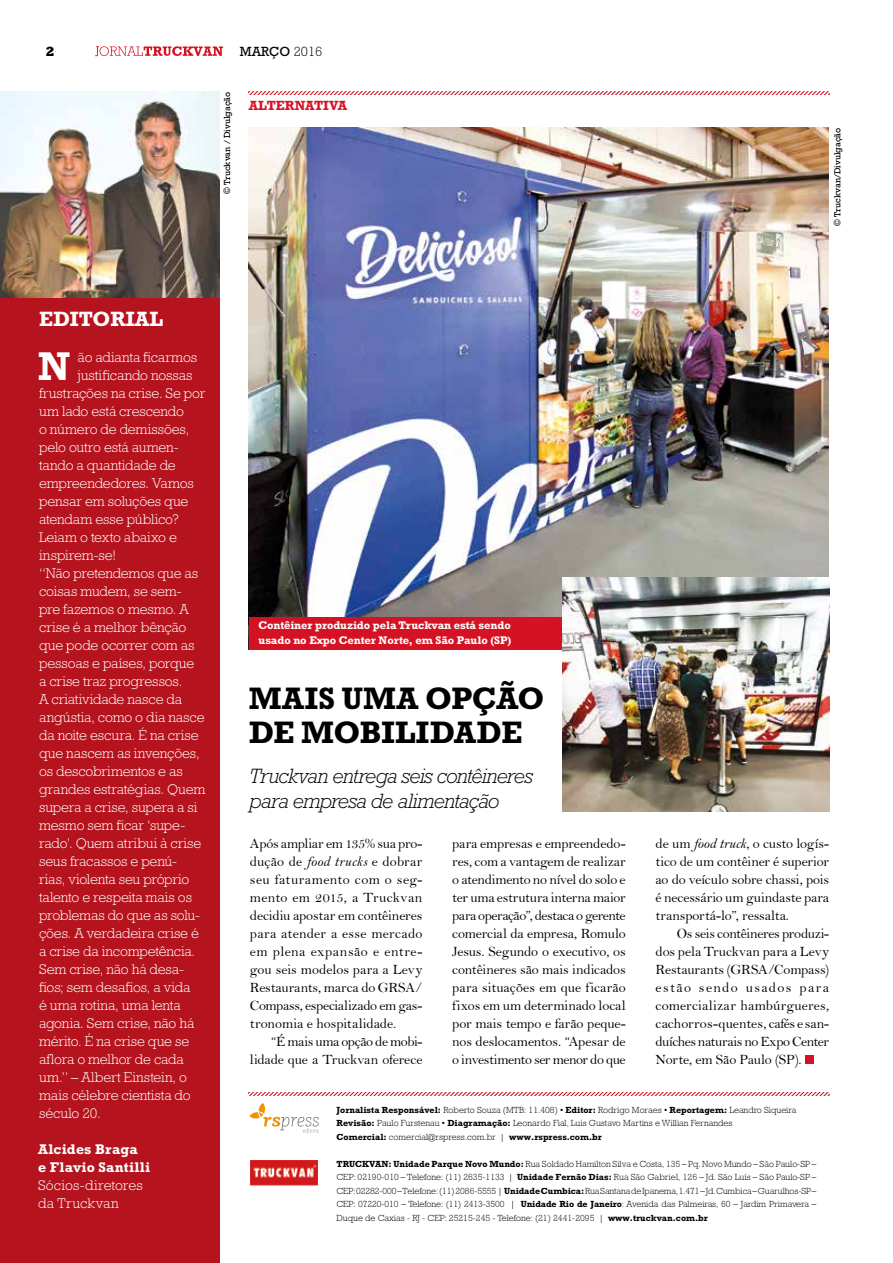
<style>
.page{position:relative;width:893px;height:1263px;background:#fff}
.page>*{position:absolute;margin:0;border:0;box-sizing:border-box;transform-origin:0 0}
.t1{font:700 40.8px "Rockwell Std";color:#fff}
.t2{font:700 31.5px "Rockwell Std";letter-spacing:-.01em;color:#000}
.t3{font:italic 300 21px/25.2px "Rockwell Std";letter-spacing:-.035em;color:#000}
.t4{font:700 21px "Rockwell Std";color:#fff}
.t5{font:14.25px/18px "Bell";letter-spacing:-.015em;color:#000;text-align:justify}
.t6{font:300 14.25px "Rockwell Std";letter-spacing:-.01em;color:#fff}
.t7{font:700 14.25px/18px "Rockwell Std";letter-spacing:.02em;color:#fff}
.t8{font:300 14.25px/18px "Rockwell Std";letter-spacing:.015em;color:#fff}
.t9{font:700 13.5px "Rockwell Std";color:#d51224}
.t10{font:13.5px "Rockwell Std";color:#000}
.t11{font:800 13.5px "Rockwell Std";color:#000}
.t12{font:700 11.25px/15px "Rockwell Std";letter-spacing:-.01em;color:#fff}
.t13{font:300 9px/13.5px "Rockwell Std";color:#000}
.t14{font:9px "Rockwell Std";color:#000}
.t15{font:700 9px "Rockwell Std";color:#000}
.s1{font-weight:300}
.s2{font-family:"Bell MT Italic"}
.s3{font-weight:700}
.s4{font-weight:400}
</style>
<div class="page">
<svg style="left:95px;top:46px;width:128px;height:10px"></svg>
<svg style="left:249px;top:1092px;width:580px;height:3px"></svg>
<svg style="left:249px;top:1103px;width:70px;height:29px"></svg>
<img style="left:250px;top:1160px;width:68px;height:25px">
<div style="left:0;top:290px;width:219px;height:973px;background:#b5131d"></div>
<img style="left:0;top:92px;width:219px;height:206px">
<img style="left:249px;top:128px;width:579px;height:522px">
<img style="left:562px;top:578px;width:267px;height:234px">
<svg style="left:249px;top:92px;width:580px;height:3px"></svg>
<div style="left:805px;top:1055px;width:9px;height:9px;background:#d51224"></div>
<div style="left:249px;top:618px;width:312px;height:32px;background:#d51224"></div>
<p class="t11" style="left:45px;top:43px;width:11px">2</p>
<p class="t10" style="left:240px;top:44px;width:84px">MARÇO <span class="s1">2016</span></p>
<h3 class="t4" style="left:39px;top:307px;width:125px">Editorial</h3>
<p class="t14" style="left:222px;top:194px;width:104px;rotate:-90deg">© TRUCKVAN / DIVULGAÇÃO</p>
<p class="t9" style="left:249px;top:97px;width:100px">Alternativa</p>
<p class="t14" style="left:832px;top:226px;width:99px;rotate:-90deg">© TRUCKVAN/DIVULGAÇÃO</p>
<h1 class="t1" style="left:38px;top:342px;width:32px">N</h1>
<p class="t6" style="left:77px;top:349px;width:121px">ão adianta ficarmos</p>
<p class="t6" style="left:77px;top:367px;width:116px">justificando nossas</p>
<p class="t6" style="left:39px;top:385px;width:168px">frustrações na crise. Se por</p>
<p class="t6" style="left:39px;top:403px;width:146px">um lado está crescendo</p>
<p class="t6" style="left:39px;top:421px;width:152px">o número de demissões,</p>
<p class="t6" style="left:39px;top:439px;width:141px">pelo outro está aumen-</p>
<p class="t6" style="left:39px;top:457px;width:138px">tando a quantidade de</p>
<p class="t6" style="left:39px;top:475px;width:156px">empreendedores. Vamos</p>
<p class="t6" style="left:39px;top:493px;width:151px">pensar em soluções que</p>
<p class="t6" style="left:39px;top:511px;width:141px">atendam esse público?</p>
<p class="t6" style="left:39px;top:529px;width:139px">Leiam o texto abaixo e</p>
<p class="t6" style="left:39px;top:547px;width:78px">inspirem-se!</p>
<p class="t6" style="left:39px;top:565px;width:161px">“Não pretendemos que as</p>
<p class="t6" style="left:39px;top:583px;width:144px">coisas mudem, se sem-</p>
<p class="t6" style="left:39px;top:601px;width:151px">pre fazemos o mesmo. A</p>
<p class="t6" style="left:39px;top:619px;width:149px">crise é a melhor bênção</p>
<p class="t6" style="left:39px;top:637px;width:157px">que pode ocorrer com as</p>
<p class="t6" style="left:39px;top:655px;width:157px">pessoas e países, porque</p>
<p class="t6" style="left:39px;top:673px;width:145px">a crise traz progressos.</p>
<p class="t6" style="left:39px;top:691px;width:145px">A criatividade nasce da</p>
<p class="t6" style="left:39px;top:709px;width:167px">angústia, como o dia nasce</p>
<p class="t6" style="left:39px;top:727px;width:161px">da noite escura. É na crise</p>
<p class="t6" style="left:39px;top:745px;width:162px">que nascem as invenções,</p>
<p class="t6" style="left:39px;top:763px;width:145px">os descobrimentos e as</p>
<p class="t6" style="left:39px;top:781px;width:168px">grandes estratégias. Quem</p>
<p class="t6" style="left:39px;top:799px;width:160px">supera a crise, supera a si</p>
<p class="t6" style="left:39px;top:817px;width:148px">mesmo sem ficar ‘supe-</p>
<p class="t6" style="left:39px;top:835px;width:164px">rado’. Quem atribui à crise</p>
<p class="t6" style="left:39px;top:853px;width:139px">seus fracassos e penú-</p>
<p class="t6" style="left:39px;top:871px;width:152px">rias, violenta seu próprio</p>
<p class="t6" style="left:39px;top:889px;width:154px">talento e respeita mais os</p>
<p class="t6" style="left:39px;top:907px;width:162px">problemas do que as solu-</p>
<p class="t6" style="left:39px;top:925px;width:161px">ções. A verdadeira crise é</p>
<p class="t6" style="left:39px;top:943px;width:157px">a crise da incompetência.</p>
<p class="t6" style="left:39px;top:961px;width:146px">Sem crise, não há desa-</p>
<p class="t6" style="left:39px;top:979px;width:153px">fios; sem desafios, a vida</p>
<p class="t6" style="left:39px;top:997px;width:143px">é uma rotina, uma lenta</p>
<p class="t6" style="left:39px;top:1015px;width:157px">agonia. Sem crise, não há</p>
<p class="t6" style="left:39px;top:1033px;width:152px">mérito. É na crise que se</p>
<p class="t6" style="left:39px;top:1051px;width:146px">aflora o melhor de cada</p>
<p class="t6" style="left:39px;top:1069px;width:149px">um.” – Albert Einstein, o</p>
<p class="t6" style="left:39px;top:1087px;width:153px">mais célebre cientista do</p>
<p class="t6" style="left:39px;top:1105px;width:63px">século 20.</p>
<p class="t7" style="left:38px;top:1140px;width:114px">Alcides Braga<br>e Flavio Santilli</p>
<p class="t8" style="left:38px;top:1176px;width:106px">Sócios-diretores da Truckvan</p>
<p class="t12" style="left:258px;top:617px;width:254px">Contêiner produzido pela Truckvan está sendo usado no Expo Center Norte, em São Paulo (SP)</p>
<h2 class="t2" style="left:249px;top:679px;width:120px">MAIS UMA</h2>
<h2 class="t2" style="left:425px;top:679px;width:118px">OPÇÃO</h2>
<h2 class="t2" style="left:249px;top:714px;width:80px">DE MOB</h2>
<h2 class="t2" style="left:381px;top:714px;width:142px">ILIDADE</h2>
<h3 class="t3" style="left:249px;top:763px;width:285px">Truckvan entrega seis contêineres para empresa de alimentação</h3>
<p class="t5" style="left:250px;top:834px;width:174px">Após ampliar em 135% sua pro&shy;dução de <span class="s2">food trucks</span> e dobrar seu faturamento com o seg&shy;mento em 2015, a Truckvan decidiu apostar em contêineres para atender a esse mercado em plena expansão e entre&shy;gou seis modelos para a Levy Restaurants, marca do GRSA/ Compass, especializado em gas&shy;tronomia e hospitalidade.</p>
<p class="t5" style="left:250px;top:1032px;width:174px;text-align:right">“É mais uma opção de mobi&shy;lidade que a Truckvan oferece</p>
<p class="t5" style="left:452px;top:834px;width:175px">para empresas e empreendedo&shy;res, com a vantagem de realizar o atendimento no nível do solo e ter uma estrutura interna maior para operação”, destaca o gerente comercial da empresa, Romulo Jesus. Segundo o executivo, os contêineres são mais indicados para situações em que ficarão fixos em um determinado local por mais tempo e farão peque&shy;nos deslocamentos. “Apesar de o investimento ser menor do que</p>
<p class="t5" style="left:656px;top:834px;width:175px">de um <span class="s2">food truck</span>, o custo logís&shy;tico de um contêiner é superior ao do veículo sobre chassi, pois é necessário um guindaste para transportá-lo”, ressalta.</p>
<p class="t5" style="left:656px;top:924px;width:175px;text-indent:21px">Os seis contêineres produzi&shy;dos pela Truckvan para a Levy Restaurants (GRSA/Compass) estão sendo usados para comercializar hambúrgueres, cachorros-quentes, cafés e san&shy;duíches naturais no Expo Center Norte, em São Paulo (SP).</p>
<p class="t13" style="left:337px;top:1103px;width:461px"><span class="s3">Jornalista Responsável:</span> Roberto Souza (MTB: 11.408) <span class="s4">•</span> <span class="s3">Editor:</span> Rodrigo Moraes <span class="s4">•</span> <span class="s3">-Reportagem:</span> Leandro Siqueira<br><span class="s3">Revisão:</span> Paulo Furstenau <span class="s4">•</span> <span class="s3">Diagramação:</span> Leonardo Fial, Luis Gustavo Martins e Willian Fernandes<br><span class="s3">Comercial:</span> comercial@rspress.com.br | <span class="s3">www.rspress.com.br</span></p>
<p class="t15" style="left:337px;top:1158px;width:8px">TRUCKVAN</p>
<p class="t13" style="left:337px;top:1157px;width:481px;text-align:justify;text-indent:52px"><span class="s3">: Unidade Parque Novo Mundo:</span> Rua Soldado Hamilton Silva e Costa, 135 – Pq. Novo Mundo – São Paulo-SP – CEP: 02190-010 – Telefone: (11) 2635-1133 | <span class="s3">Unidade Fernão Dias:</span> Rua São Gabriel, 126 – Jd. São Luís – São Paulo-SP – CEP: 02282-000 – Telefone: (11) 2086-5555 | <span class="s3">Unidade Cumbica:</span> Rua Santana de Ipanema, 1.471 – Jd. Cumbica – Guarulhos-SP – CEP: 07220-010 – Telefone: (11) 2413-3500 | <span class="s3">Unidade Rio de Janeiro</span>: Avenida das Palmeiras, 60 – Jardim Primavera – Duque de Caxias - RJ - CEP: 25215-245 - Telefone: (21) 2441-2095 | <span class="s3">www.truckvan.com.br</span></p>
</div>
